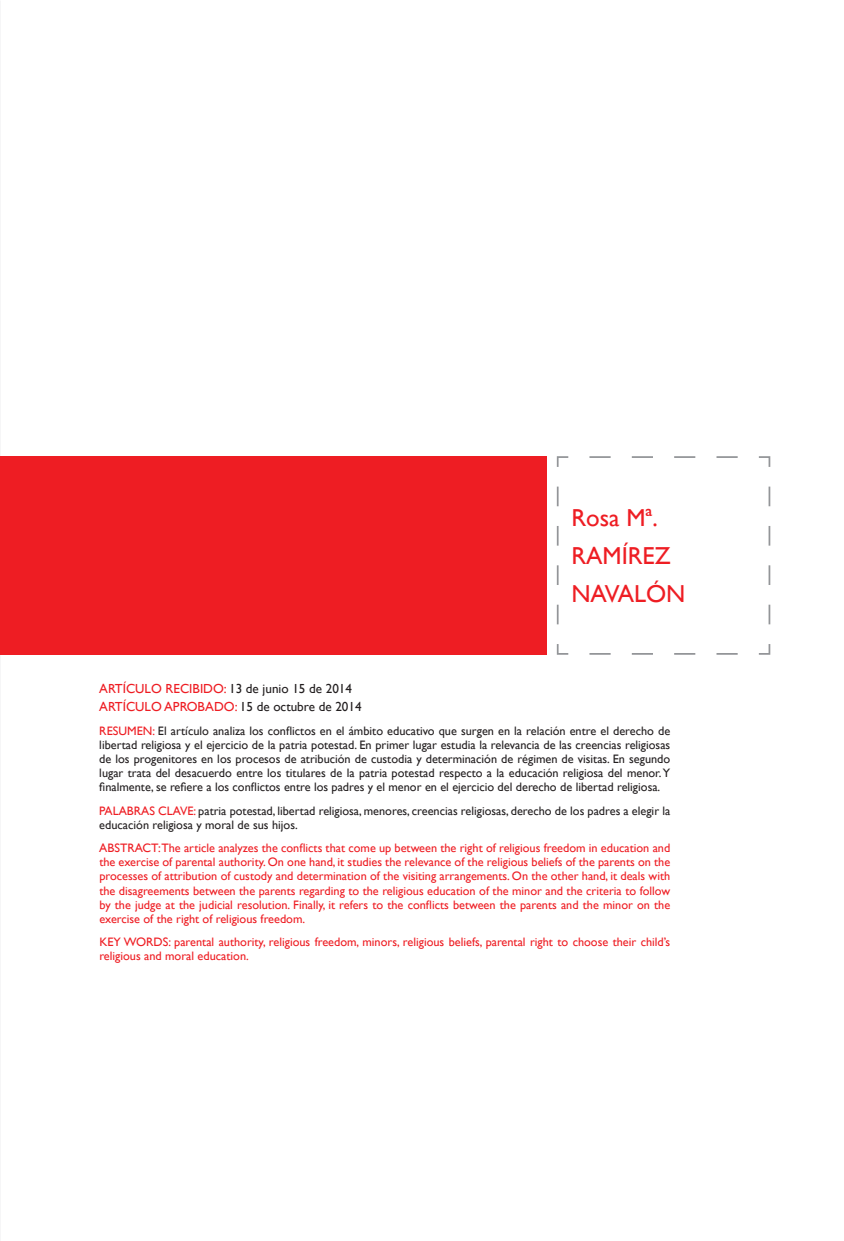
<style>
.page{position:relative;width:844px;height:1241px;background:#fff}
.page>*{position:absolute;margin:0;border:0;box-sizing:border-box;transform-origin:0 0}
.t1{font:24.5px/37.8px "Gill Sans";color:#ee1d23}
.t2{font:13.12px "Gill Sans";color:#231f20}
.t3{font:13.12px "Gill Sans";color:#ee1d23}
.t4{font:12.25px/14px "Gill Sans";color:#ee1d23;text-align:justify}
.t5{font:12.25px/14px "Gill Sans";color:#231f20;text-align:justify}
.s1{color:#ee1d23}
</style>
<div class="page">
<div style="left:0;top:456px;width:546px;height:198px;background:#ee1d23"></div>
<svg style="left:556px;top:456px;width:215px;height:199px"></svg>
<h1 class="t1" style="left:571px;top:498px;width:88px">Rosa Mª.<br>Ramírez<br>Navalón</h1>
<p class="t3" style="left:99px;top:680px;width:37px">ArtÍculo</p>
<p class="t3" style="left:165px;top:680px;width:9px">recibido</p>
<p class="t2" style="left:224px;top:680px;width:130px"><span class="s1">:</span> 13 de junio 15 de 2014</p>
<p class="t3" style="left:99px;top:698px;width:37px">ArtÍculo</p>
<p class="t2" style="left:164px;top:698px;width:199px"><span class="s1">APROBADO:</span> 15 de octubre de 2014</p>
<p class="t4" style="left:99px;top:723px;width:16px">Resumen</p>
<p class="t5" style="left:99px;top:723px;width:572px;text-indent:53px"><span class="s1">:</span> El artículo analiza los conflictos en el ámbito educativo que surgen en la relación entre el derecho de libertad religiosa y el ejercicio de la patria potestad. En primer lugar estudia la relevancia de las creencias religiosas de los progenitores en los procesos de atribución de custodia y determinación de régimen de visitas. En segundo lugar trata del desacuerdo entre los titulares de la patria potestad respecto a la educación religiosa del menor. Y finalmente, se refiere a los conflictos entre los padres y el menor en el ejercicio del derecho de libertad religiosa.</p>
<p class="t4" style="left:99px;top:803px;width:14px">Palabras</p>
<p class="t4" style="left:158px;top:803px;width:17px">Clave</p>
<p class="t5" style="left:99px;top:803px;width:572px;text-indent:94px"><span class="s1">:</span> patria potestad, libertad religiosa, menores, creencias religiosas, derecho de los padres a elegir la educación religiosa y moral de sus hijos.</p>
<p class="t4" style="left:99px;top:841px;width:17px">Abstract</p>
<p class="t4" style="left:99px;top:841px;width:572px;text-indent:59px">:The article analyzes the conflicts that come up between the right of religious freedom in education and the exercise of parental authority. On one hand, it studies the relevance of the religious beliefs of the parents on the processes of attribution of custody and determination of the visiting arrangements. On the other hand, it deals with the disagreements between the parents regarding to the religious education of the minor and the criteria to follow by the judge at the judicial resolution. Finally, it refers to the conflicts between the parents and the minor on the exercise of the right of religious freedom.</p>
<p class="t4" style="left:99px;top:935px;width:46px">Key Words</p>
<p class="t4" style="left:99px;top:935px;width:572px;text-indent:69px">: parental authority, religious freedom, minors, religious beliefs, parental right to choose their child’s religious and moral education.</p>
</div>
